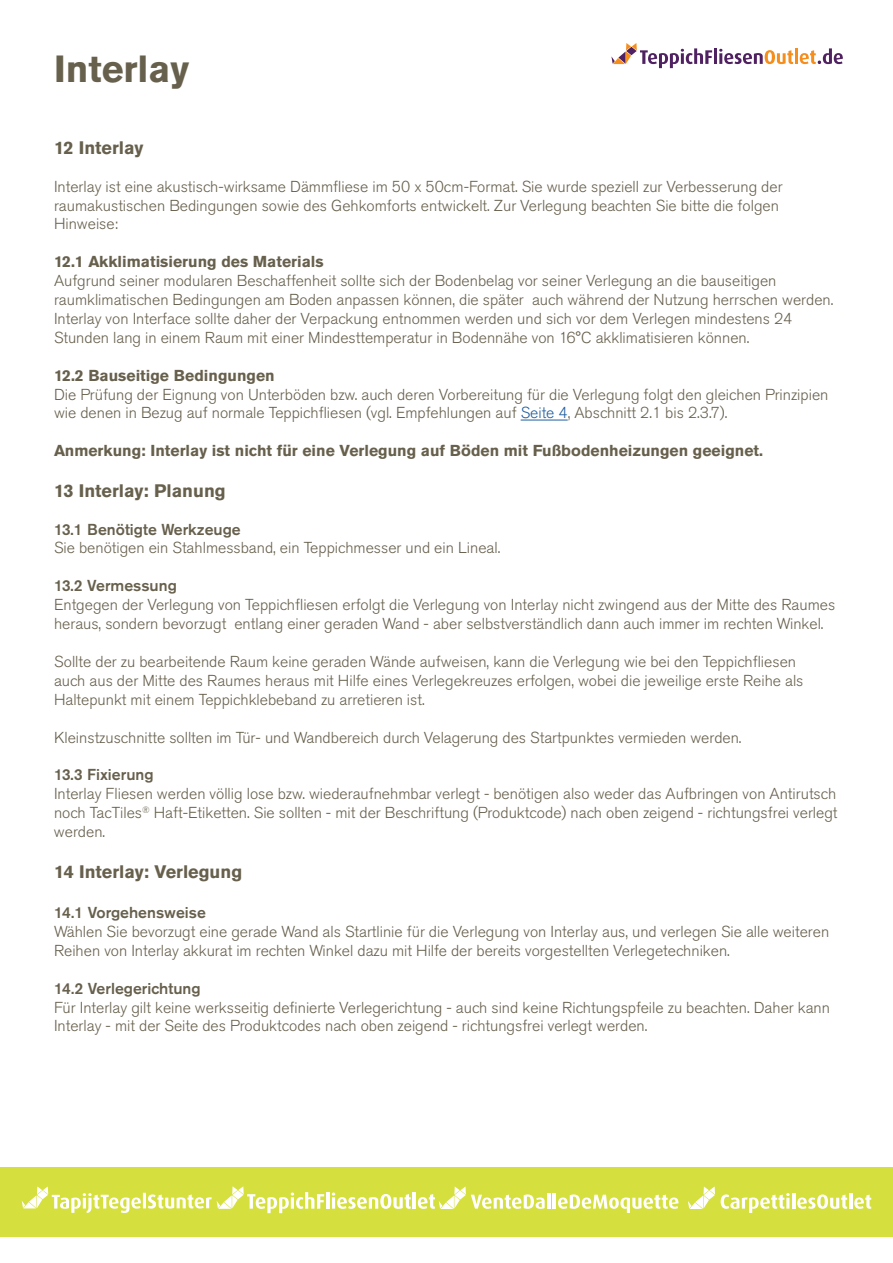
<style>
.page{position:relative;width:893px;height:1263px;background:#fff}
.page>*{position:absolute;margin:0;border:0;box-sizing:border-box;transform-origin:0 0}
.t1{font:700 37.5px "Akzidenz Grotesk Pro";color:#67604d}
.t2{font:700 18px "Akzidenz Grotesk Pro";color:#67604d}
.t3{font:300 15.75px/18.9px "Akzidenz Grotesk Pro";color:#67604d}
.t4{font:700 15.75px "Akzidenz Grotesk Pro";color:#67604d}
.t5{font:500 15.75px "Akzidenz Grotesk Pro";color:#67604d}
.s1{color:#215e9e}
</style>
<div class="page">
<hr style="left:521px;top:420px;width:47px;height:1px;background:#215e9e">
<div style="left:0;top:1167px;width:893px;height:70px;background:#d5df3e"></div>
<hr style="left:326px;top:1192px;width:3px;height:16px;background:#fff">
<svg style="left:332px;top:1192px;width:79px;height:17px"></svg>
<hr style="left:413px;top:1192px;width:3px;height:16px;background:#fff">
<hr style="left:143px;top:1193px;width:3px;height:15px;background:#fff">
<svg style="left:148px;top:1186px;width:176px;height:27px"></svg>
<svg style="left:22px;top:1186px;width:119px;height:27px"></svg>
<svg style="left:688px;top:1186px;width:27px;height:23px"></svg>
<svg style="left:721px;top:1193px;width:69px;height:20px"></svg>
<hr style="left:792px;top:1193px;width:3px;height:15px;background:#fff">
<svg style="left:797px;top:1194px;width:50px;height:15px"></svg>
<hr style="left:849px;top:1193px;width:3px;height:15px;background:#fff">
<svg style="left:854px;top:1194px;width:17px;height:15px"></svg>
<svg style="left:418px;top:1186px;width:127px;height:23px"></svg>
<hr style="left:547px;top:1193px;width:3px;height:15px;background:#fff">
<hr style="left:553px;top:1193px;width:3px;height:15px;background:#fff">
<svg style="left:558px;top:1194px;width:121px;height:19px"></svg>
<svg style="left:611px;top:43px;width:101px;height:25px"></svg>
<hr style="left:714px;top:48px;width:3px;height:16px;background:#4f2161">
<svg style="left:719px;top:49px;width:74px;height:15px"></svg>
<hr style="left:795px;top:48px;width:3px;height:16px;background:#f68e1e">
<svg style="left:800px;top:48px;width:43px;height:16px"></svg>
<h1 class="t1" style="left:54px;top:45px;width:137px">Interlay</h1>
<p class="t2" style="left:54px;top:136px;width:91px">12 Interlay</p>
<p class="t3" style="left:54px;top:177px;width:730px">Interlay ist eine akustisch-wirksame Dämmfliese im 50 x 50cm-Format. Sie wurde speziell zur Verbesserung der raumakustischen Bedingungen sowie des Gehkomforts entwickelt. Zur Verlegung beachten Sie bitte die folgen<br>Hinweise:</p>
<p class="t4" style="left:54px;top:251px;width:271px">12.1 Akklimatisierung des Materials</p>
<p class="t3" style="left:54px;top:271px;width:781px">Aufgrund seiner modularen Beschaffenheit sollte sich der Bodenbelag vor seiner Verlegung an die bauseitigen raumklimatischen Bedingungen am Boden anpassen können, die später auch während der Nutzung herrschen werden.<br>Interlay von Interface sollte daher der Verpackung entnommen werden und sich vor dem Verlegen mindestens 24<br>Stunden lang in einem Raum mit einer Mindesttemperatur in Bodennähe von 16°C akklimatisieren können.</p>
<p class="t4" style="left:54px;top:365px;width:222px">12.2 Bauseitige Bedingungen</p>
<p class="t3" style="left:54px;top:385px;width:776px">Die Prüfung der Eignung von Unterböden bzw. auch deren Vorbereitung für die Verlegung folgt den gleichen Prinzipien wie denen in Bezug auf normale Teppichfliesen (vgl. Empfehlungen auf <span class="s1">Seite 4</span>, Abschnitt 2.1 bis 2.3.7).</p>
<p class="t4" style="left:54px;top:440px;width:711px">Anmerkung: Interlay ist nicht für eine Verlegung auf Böden mit Fußbodenheizungen geeignet.</p>
<p class="t2" style="left:54px;top:479px;width:173px">13 Interlay: Planung</p>
<p class="t5" style="left:54px;top:519px;width:188px">13.1 Benötigte Werkzeuge</p>
<p class="t3" style="left:54px;top:538px;width:448px">Sie benötigen ein Stahlmessband, ein Teppichmesser und ein Lineal.</p>
<p class="t5" style="left:54px;top:575px;width:124px">13.2 Vermessung</p>
<p class="t3" style="left:54px;top:595px;width:783px">Entgegen der Verlegung von Teppichfliesen erfolgt die Verlegung von Interlay nicht zwingend aus der Mitte des Raumes heraus, sondern bevorzugt entlang einer geraden Wand - aber selbstverständlich dann auch immer im rechten Winkel.</p>
<p class="t3" style="left:54px;top:652px;width:751px">Sollte der zu bearbeitende Raum keine geraden Wände aufweisen, kann die Verlegung wie bei den Teppichfliesen auch aus der Mitte des Raumes heraus mit Hilfe eines Verlegekreuzes erfolgen, wobei die jeweilige erste Reihe als<br>Haltepunkt mit einem Teppichklebeband zu arretieren ist.</p>
<p class="t3" style="left:54px;top:727px;width:689px">Kleinstzuschnitte sollten im Tür- und Wandbereich durch Velagerung des Startpunktes vermieden werden.</p>
<p class="t5" style="left:54px;top:764px;width:101px">13.3 Fixierung</p>
<p class="t3" style="left:54px;top:784px;width:785px;text-align:justify">Interlay Fliesen werden völlig lose bzw. wiederaufnehmbar verlegt - benötigen also weder das Aufbringen von Antirutsch noch TacTiles<sup>®</sup> Haft-Etiketten. Sie sollten - mit der Beschriftung (Produktcode) nach oben zeigend - richtungsfrei verlegt werden.</p>
<p class="t2" style="left:54px;top:859px;width:190px">14 Interlay: Verlegung</p>
<p class="t5" style="left:54px;top:902px;width:153px">14.1 Vorgehensweise</p>
<p class="t3" style="left:54px;top:922px;width:777px">Wählen Sie bevorzugt eine gerade Wand als Startlinie für die Verlegung von Interlay aus, und verlegen Sie alle weiteren<br>Reihen von Interlay akkurat im rechten Winkel dazu mit Hilfe der bereits vorgestellten Verlegetechniken.</p>
<p class="t5" style="left:54px;top:978px;width:148px">14.2 Verlegerichtung</p>
<p class="t3" style="left:54px;top:997px;width:777px">Für Interlay gilt keine werksseitig definierte Verlegerichtung - auch sind keine Richtungspfeile zu beachten. Daher kann<br>Interlay - mit der Seite des Produktcodes nach oben zeigend - richtungsfrei verlegt werden.</p>
</div>
